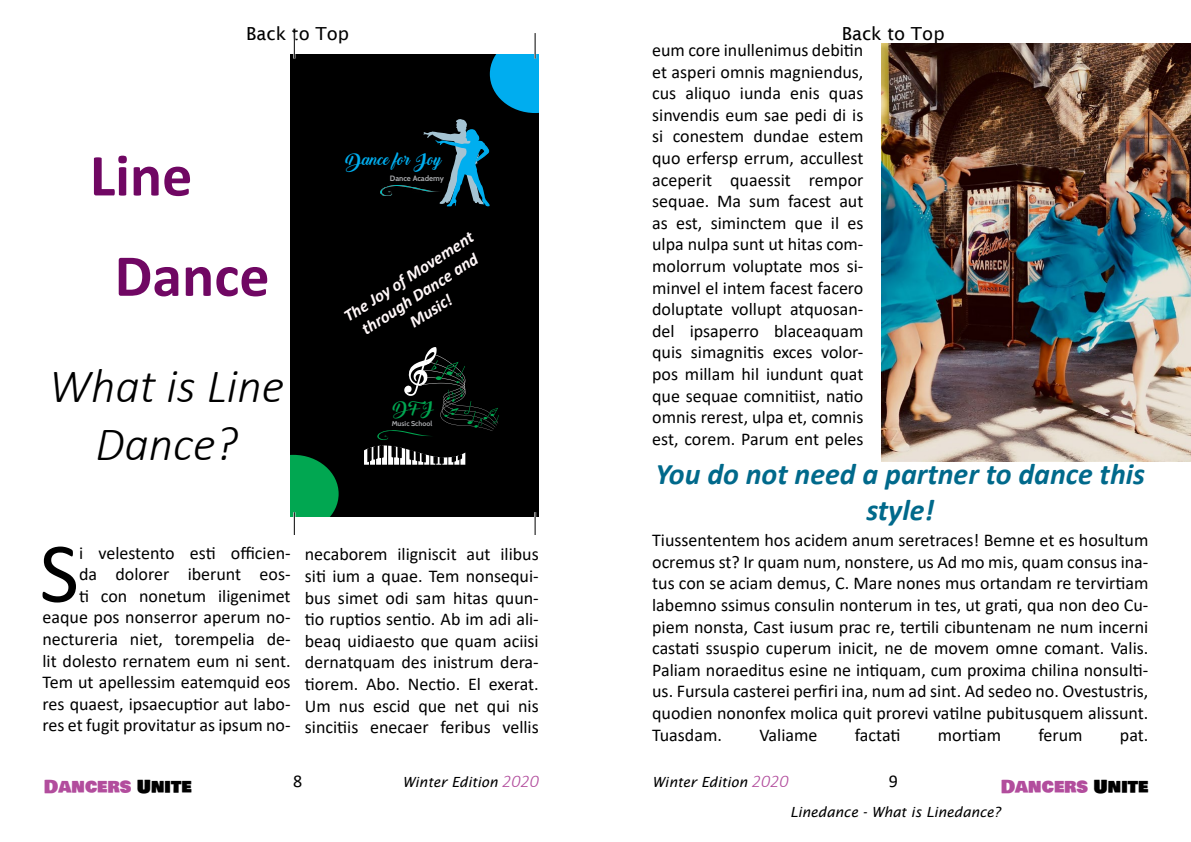
<style>
.page{position:relative;width:1191px;height:842px;background:#fff}
.page>*{position:absolute;margin:0;border:0;box-sizing:border-box;transform-origin:0 0}
.t1{font:86.1px "Calibri";color:#000}
.t2{font:700 60px/100.3px "Calibri";color:#700763}
.t3{font:italic 300 48px/57.6px "Calibri";color:#000;text-align:center}
.t4{font:italic 700 30px/36px "Calibri";color:#00698b;text-align:center}
.t5{font:18px/21.6px "Calibri";color:#000;text-align:justify}
.t6{font:18px "Bowlby One SC";color:#b24d9d}
.t7{font:18px "Lucida Sans";color:#000}
.t8{font:italic 700 17px/20.4px "Calibri";color:#fff8f9;text-align:center}
.t9{font:15.5px "Backto Black Demo";color:#00aeef}
.t10{font:14.3px "Backto Black Demo";color:#00a651}
.t11{font:italic 14px "Lucida Sans";color:#000}
.t12{font:700 7.8px "Cabin";color:#a7a9ac}
.t13{font:700 7.1px "Cabin";color:#a7a9ac}
.s1{font-family:"Calibri";font-weight:300;font-size:18px;color:#b24d9d}
.s2{color:#000}
</style>
<div class="page">
<div style="left:291px;top:54px;width:248px;height:462px;background:#000"></div>
<hr style="left:293px;top:33px;width:2px;height:26px;background:#fff">
<hr style="left:534px;top:512px;width:2px;height:22px;background:#fff">
<svg style="left:294px;top:33px;width:1px;height:26px"></svg>
<svg style="left:291px;top:347px;width:210px;height:187px"></svg>
<svg style="left:380px;top:33px;width:159px;height:174px"></svg>
<svg style="left:535px;top:512px;width:1px;height:22px"></svg>
<img style="left:882px;top:43px;width:309px;height:418px">
<p class="t7" style="left:246px;top:24px;width:104px">Back to Top</p>
<p class="t7" style="left:841px;top:24px;width:104px">Back to Top</p>
<p class="t5" style="left:652px;top:39px;width:213px">eum core inullenimus debitin et asperi omnis magniendus, cus aliquo iunda enis quas sinvendis eum sae pedi di is si conestem dundae estem quo erfersp errum, accullest aceperit quaessit rempor sequae. Ma sum facest aut as est, siminctem que il es ulpa nulpa sunt ut hitas com&shy;molorrum voluptate mos si&shy;minvel el intem facest facero doluptate vollupt atquosan&shy;del ipsaperro blaceaquam quis simagnitis exces volor&shy;pos millam hil iundunt quat que sequae comnitiist, natio omnis rerest, ulpa et, comnis est, corem. Parum ent peles</p>
<p class="t9" style="left:345px;top:151px;width:98px">Dance for Joy</p>
<p class="t12" style="left:390px;top:173px;width:56px">Dance Academy</p>
<h2 class="t2" style="left:115px;top:125px;width:156px;text-indent:-25px">Line<br>Dance</h2>
<p class="t8" style="left:340px;top:309px;width:152px;rotate:-33deg">The Joy of Movement through Dance and<br>Music!</p>
<h3 class="t3" style="left:49px;top:357px;width:237px">What is Line<br>Dance?</h3>
<p class="t10" style="left:393px;top:399px;width:42px">DFJ</p>
<p class="t13" style="left:392px;top:419px;width:42px">Music School</p>
<h1 class="t1" style="left:40px;top:513px;width:41px">S</h1>
<p class="t5" style="left:43px;top:541px;width:250px;text-align:right">i velestento esti officien-<br>da dolorer iberunt eos-<br>ti con nonetum iligenimet eaque pos nonserror aperum no&shy;nectureria niet, torempelia de&shy;lit dolesto rernatem eum ni sent.<br>Tem ut apellessim eatemquid eos res quaest, ipsaecuptior aut labo&shy;res et fugit provitatur as ipsum no-</p>
<p class="t5" style="left:305px;top:543px;width:235px">necaborem iligniscit aut ilibus siti ium a quae. Tem nonsequi&shy;bus simet odi sam hitas quun&shy;tio ruptios sentio. Ab im adi ali&shy;beaq uidiaesto que quam aciisi dernatquam des inistrum dera&shy;tiorem. Abo. Nectio. El exerat.<br>Um nus escid que net qui nis sincitiis enecaer feribus vellis</p>
<h3 class="t4" style="left:655px;top:455px;width:491px">You do not need a partner to dance this style!</h3>
<p class="t5" style="left:652px;top:529px;width:498px">Tiussententem hos acidem anum seretraces! Bemne et es hosultum ocremus st? Ir quam num, nonstere, us Ad mo mis, quam consus ina&shy;tus con se aciam demus, C. Mare nones mus ortandam re tervirtiam labemno ssimus consulin nonterum in tes, ut grati, qua non deo Cu&shy;piem nonsta, Cast iusum prac re, tertili cibuntenam ne num incerni castati ssuspio cuperum inicit, ne de movem omne comant. Valis.<br>Paliam noraeditus esine ne intiquam, cum proxima chilina nonsulti&shy;us. Fursula casterei perfiri ina, num ad sint. Ad sedeo no. Ovestustris, quodien nononfex molica quit prorevi vatilne pubitusquem alissunt.<br>Tuasdam.</p>
<p class="t5" style="left:759px;top:723px;width:60px">Valiame</p>
<p class="t5" style="left:854px;top:723px;width:47px">factati</p>
<p class="t5" style="left:938px;top:723px;width:65px">mortiam</p>
<p class="t5" style="left:1038px;top:723px;width:46px">ferum</p>
<p class="t5" style="left:1120px;top:723px;width:30px">pat.</p>
<p class="t5" style="left:293px;top:769px;width:11px">8</p>
<p class="t11" style="left:652px;top:774px;width:138px">Winter Edition <span class="s1">2020</span></p>
<p class="t5" style="left:888px;top:769px;width:11px">9</p>
<p class="t6" style="left:44px;top:773px;width:149px">Dancers <span class="s2">Unite</span></p>
<p class="t11" style="left:402px;top:774px;width:138px">Winter Edition <span class="s1">2020</span></p>
<p class="t6" style="left:1000px;top:773px;width:149px">Dancers <span class="s2">Unite</span></p>
<p class="t11" style="left:790px;top:804px;width:212px">Linedance - What is Linedance?</p>
</div>
